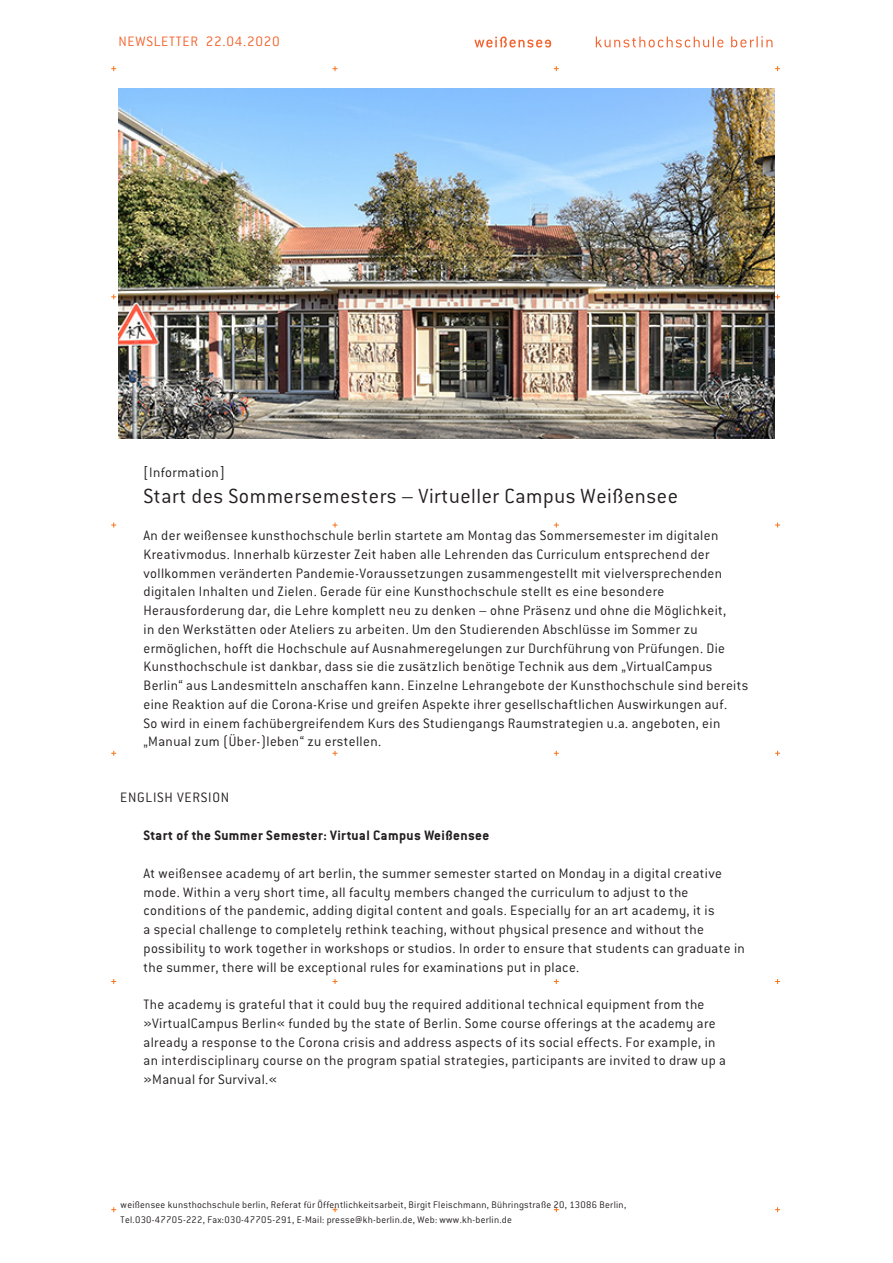
<style>
.page{position:relative;width:893px;height:1263px;background:#fff}
.page>*{position:absolute;margin:0;border:0;box-sizing:border-box;transform-origin:0 0}
.Überschrift{font:300 22.5px "Weissensee Diktator";letter-spacing:.025em;color:#231f20}
.Fließtext{font:300 15px/18.8px "Weissensee Diktator";letter-spacing:.025em;color:#231f20}
.Überschrift_Englisch{font:700 15px "Weissensee Diktator";letter-spacing:.025em;color:#231f20}
.t1{font:300 15px "Weissensee Diktator";letter-spacing:.05em;color:#f2642f}
.Fließtext-2{font:300 15px "Weissensee Diktator";letter-spacing:.05em;color:#231f20}
.Kategorie_der_News{font:300 15px "Weissensee Diktator";letter-spacing:.025em;color:#231f20}
.t2{font:300 10.5px/15px "Weissensee Diktator";letter-spacing:.025em;color:#231f20}
</style>
<div class="page">
<svg style="left:474px;top:37px;width:77px;height:11px"></svg>
<svg style="left:596px;top:37px;width:127px;height:11px"></svg>
<svg style="left:731px;top:36px;width:41px;height:11px"></svg>
<img style="left:119px;top:88px;width:655px;height:350px">
<p class="t1" style="left:119px;top:34px;width:163px">NEWSLETTER 22.04.2020</p>
<p class="Kategorie_der_News" style="left:144px;top:464px;width:83px">[Information]</p>
<p class="Überschrift" style="left:144px;top:483px;width:536px">Start des Sommersemesters – Virtueller Campus Weißensee</p>
<p class="Fließtext" style="left:144px;top:526px;width:606px">An der weißensee kunsthochschule berlin startete am Montag das Sommersemester im digitalen Kreativmodus. Innerhalb kürzester Zeit haben alle Lehrenden das Curriculum entsprechend der vollkommen veränderten Pandemie-Voraussetzungen zusammengestellt mit vielversprechenden digitalen Inhalten und Zielen. Gerade für eine Kunsthochschule stellt es eine besondere Herausforderung dar, die Lehre komplett neu zu denken – ohne Präsenz und ohne die Möglichkeit,<br>in den Werkstätten oder Ateliers zu arbeiten. Um den Studierenden Abschlüsse im Sommer zu ermöglichen, hofft die Hochschule auf Ausnahmeregelungen zur Durchführung von Prüfungen. Die Kunsthochschule ist dankbar, dass sie die zusätzlich benötige Technik aus dem „VirtualCampus Berlin“ aus Landesmitteln anschaffen kann. Einzelne Lehrangebote der Kunsthochschule sind bereits eine Reaktion auf die Corona-Krise und greifen Aspekte ihrer gesellschaftlichen Auswirkungen auf.<br>So wird in einem fachübergreifendem Kurs des Studiengangs Raumstrategien u.a. angeboten, ein „Manual zum (Über-)leben“ zu erstellen.</p>
<p class="Fließtext-2" style="left:120px;top:789px;width:111px">ENGLISH VERSION</p>
<p class="Überschrift_Englisch" style="left:144px;top:827px;width:347px">Start of the Summer Semester: Virtual Campus Weißensee</p>
<p class="Fließtext" style="left:144px;top:864px;width:603px">At weißensee academy of art berlin, the summer semester started on Monday in a digital creative mode. Within a very short time, all faculty members changed the curriculum to adjust to the conditions of the pandemic, adding digital content and goals. Especially for an art academy, it is<br>a special challenge to completely rethink teaching, without physical presence and without the possibility to work together in workshops or studios. In order to ensure that students can graduate in the summer, there will be exceptional rules for examinations put in place.</p>
<p class="Fließtext" style="left:144px;top:995px;width:584px">The academy is grateful that it could buy the required additional technical equipment from the »VirtualCampus Berlin« funded by the state of Berlin. Some course offerings at the academy are already a response to the Corona crisis and address aspects of its social effects. For example, in an interdisciplinary course on the program spatial strategies, participants are invited to draw up a »Manual for Survival.«</p>
<p class="t2" style="left:121px;top:1197px;width:507px">weißensee kunsthochschule berlin, Referat für Öffentlichkeitsarbeit, Birgit Fleischmann, Bühringstraße 20, 13086 Berlin,<br>Tel.030-47705-222, Fax:030-47705-291, E-Mail: presse@kh-berlin.de, Web: www.kh-berlin.de</p>
</div>
